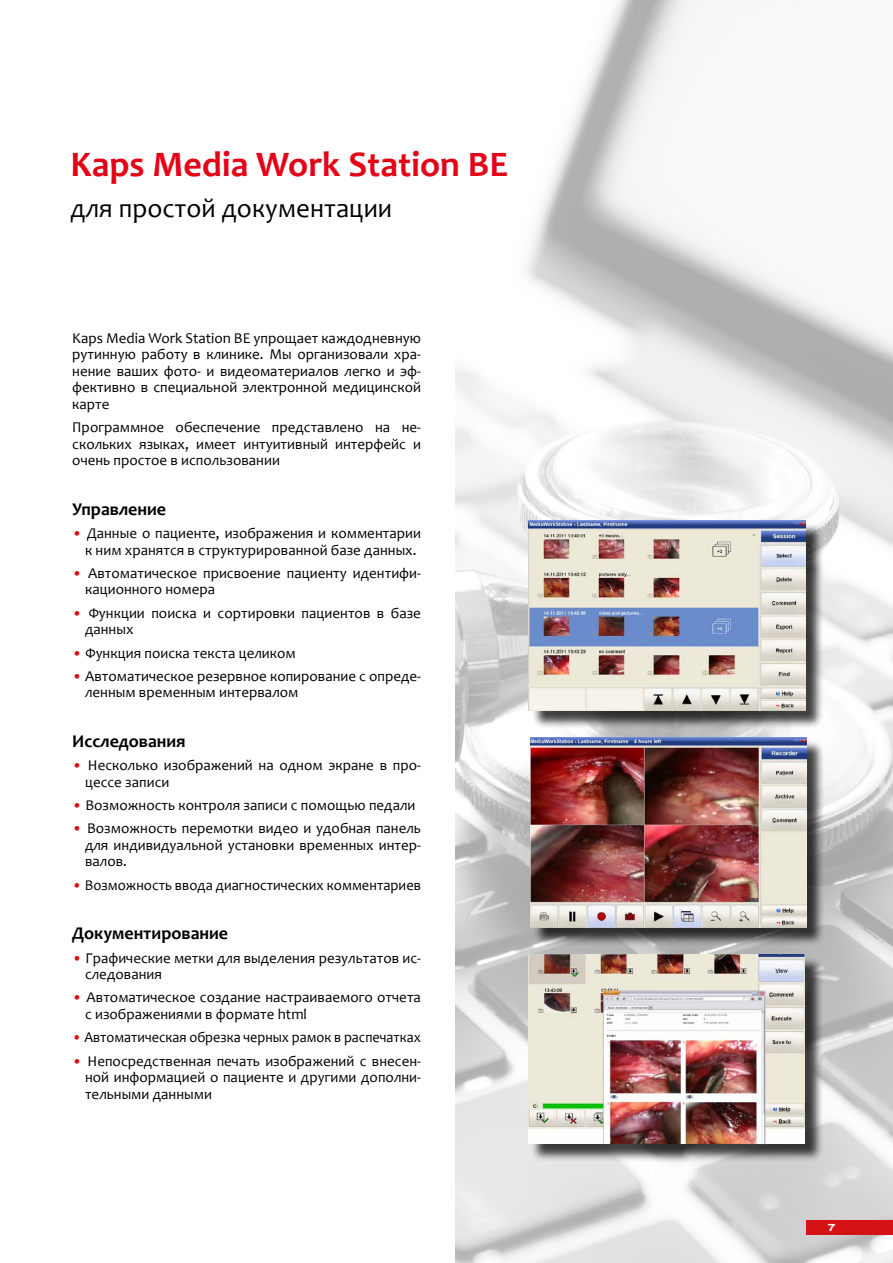
<style>
.page{position:relative;width:893px;height:1263px;background:#fff}
.page>*{position:absolute;margin:0;border:0;box-sizing:border-box;transform-origin:0 0}
.t1{font:700 36px "Candara";color:#e30517}
.t2{font:27px "Candara";color:#000}
.t3{font:700 18px "Candara";color:#000}
.t4{font:15px/16.5px "Candara";color:#000}
.t5{font:15px "Candara";color:#000;scale:.95 1}
.t6{font:700 10.05px "Arial";color:#fff;scale:1.49 1}
.s1{color:#dc0d15}
</style>
<div class="page">
<img style="left:455px;top:0;width:438px;height:1263px">
<div style="left:533px;top:739px;width:292px;height:207px;background:#000;opacity:.75"></div>
<img style="left:530px;top:737px;width:276px;height:190px">
<div style="left:531px;top:523px;width:293px;height:206px;background:#000;opacity:.75"></div>
<img style="left:529px;top:520px;width:276px;height:190px">
<div style="left:531px;top:956px;width:292px;height:207px;background:#000;opacity:.75"></div>
<img style="left:528px;top:954px;width:277px;height:190px">
<div style="left:806px;top:1220px;width:87px;height:15px;background:#d51317"></div>
<h1 class="t1" style="left:71px;top:141px;width:439px">Kaps Media Work Station BE</h1>
<h2 class="t2" style="left:71px;top:191px;width:323px">для простой документации</h2>
<p class="t4" style="left:72px;top:330px;width:350px;text-align:justify">Kaps Media Work Station BE упрощает каждодневную рутинную работу в клинике. Мы организовали хра&shy;нение ваших фото- и видеоматериалов легко и эф&shy;фективно в специальной электронной медицинской карте</p>
<p class="t4" style="left:72px;top:419px;width:350px;text-align:justify">Программное обеспечение представлено на не&shy;скольких языках, имеет интуитивный интерфейс и очень простое в использовании</p>
<p class="t3" style="left:72px;top:498px;width:95px">Управление</p>
<p class="t4" style="left:72px;top:525px;width:350px;text-align:center"><span class="s1">•</span> Данные о пациенте, изображения и комментарии к ним хранятся в структурированной базе данных.</p>
<p class="t4" style="left:85px;top:565px;width:337px;text-indent:-13px"><span class="s1">•</span> Автоматическое присвоение пациенту идентифи&shy;кационного номера</p>
<p class="t4" style="left:85px;top:604px;width:337px;text-indent:-13px"><span class="s1">•</span> Функции поиска и сортировки пациентов в базе данных</p>
<p class="t4" style="left:72px;top:644px;width:225px"><span class="s1">•</span> Функция поиска текста целиком</p>
<p class="t4" style="left:85px;top:668px;width:337px;text-indent:-13px"><span class="s1">•</span> Автоматическое резервное копирование с опреде&shy;ленным временным интервалом</p>
<p class="t3" style="left:72px;top:730px;width:115px">Исследования</p>
<p class="t4" style="left:85px;top:757px;width:337px;text-indent:-13px"><span class="s1">•</span> Н есколько изображений на одном экране в про&shy;цессе записи</p>
<p class="t4" style="left:72px;top:797px;width:345px"><span class="s1">•</span> Возможность контроля записи с помощью педали</p>
<p class="t4" style="left:85px;top:820px;width:337px;text-align:justify;text-indent:-13px"><span class="s1">•</span> Возможность перемотки видео и удобная панель для индивидуальной установки временных интер&shy;валов.</p>
<p class="t4" style="left:72px;top:876px;width:350px"><span class="s1">•</span> Возможность ввода диагностических комментариев</p>
<p class="t3" style="left:72px;top:922px;width:157px">Документирование</p>
<p class="t4" style="left:85px;top:949px;width:337px;text-indent:-13px"><span class="s1">•</span> Графические метки для выделения результатов ис&shy;следования</p>
<p class="t4" style="left:85px;top:989px;width:337px;text-indent:-13px"><span class="s1">•</span> Автоматическое создание настраиваемого отчета с изображениями в формате html</p>
<p class="t5" style="left:72px;top:1028px;width:369px"><span class="s1">•</span> Автоматическая обрезка черных рамок в распечатках</p>
<p class="t4" style="left:85px;top:1052px;width:337px;text-align:justify;text-indent:-13px"><span class="s1">•</span> Н епосредственная печать изображений с внесен&shy;ной информацией о пациенте и другими дополни&shy;тельными данными</p>
<p class="t6" style="left:828px;top:1221px;width:7px">7</p>
</div>
